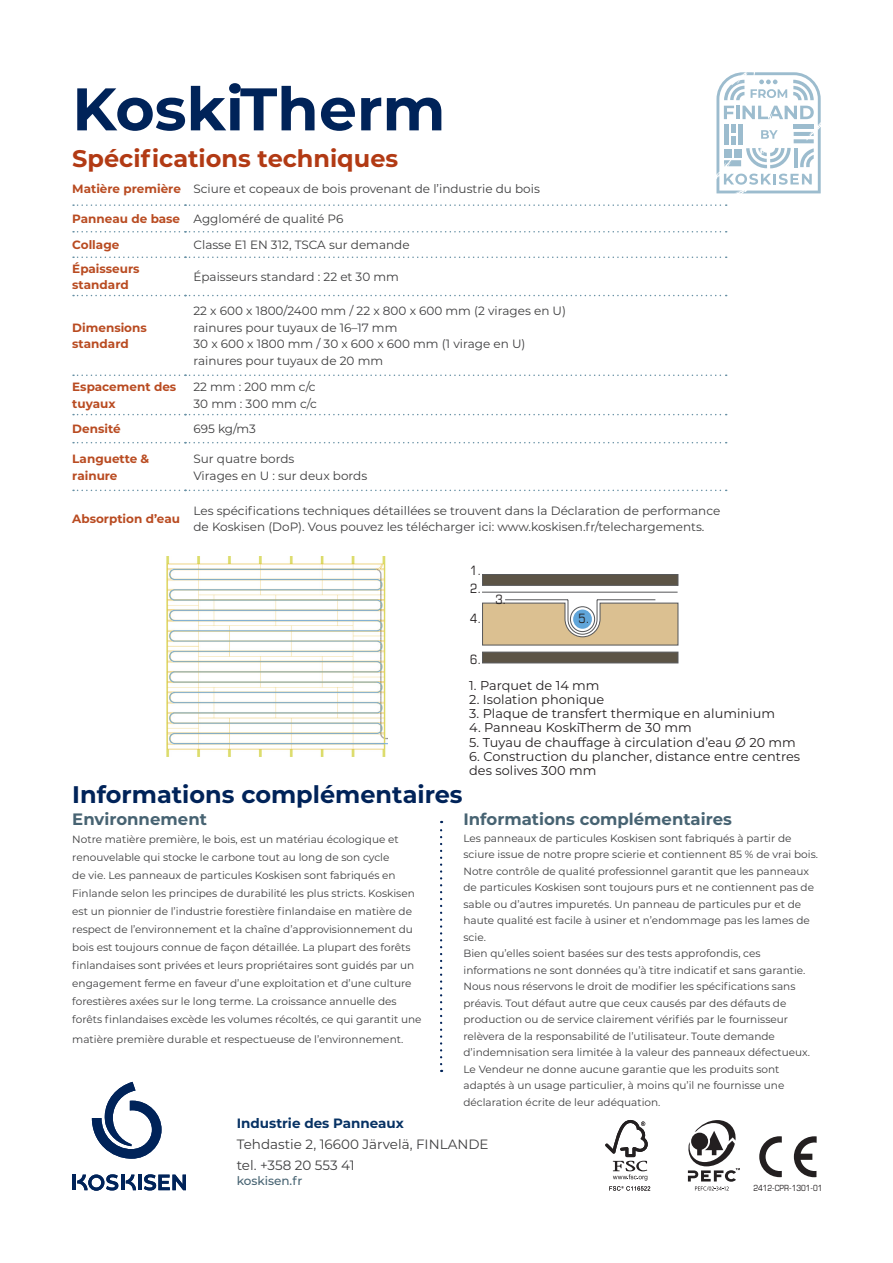
<style>
.page{position:relative;width:893px;height:1263px;background:#fff}
.page>*{position:absolute;margin:0;border:0;box-sizing:border-box;transform-origin:0 0}
.H1_back{font:700 60px "Montserrat";color:#002359}
.t1{font:700 24px "Montserrat";color:#002359}
.H3_table{font:700 24px "Montserrat";color:#b23a14}
.t2{font:700 16.5px "Montserrat";color:#476372}
.t3{font:13.5px/21px "Montserrat";color:#3e3e3f}
.t4{font:700 13.5px "Montserrat";color:#073264}
.t5{font:12.9px/14.2px "Montserrat";letter-spacing:.005em;color:#231f20}
.t6{font:condensed 12.9px "Eurostile LT Std";color:#231f20}
.base_table{font:12px/16.5px "Montserrat";color:#3e3e3f}
.H4_table{font:700 12px/16.5px "Montserrat";color:#b94b21}
.t7{font:500 12px "Montserrat";color:#476372}
.base{font:10.5px/16.5px "Montserrat";color:#3e3e3f}
.t8{font:condensed 8.4px "Eurostile LT Std";color:#231f20}
</style>
<div class="page">
<svg style="left:605px;top:1120px;width:43px;height:60px"></svg>
<svg style="left:609px;top:1186px;width:41px;height:4px"></svg>
<svg style="left:687px;top:1120px;width:53px;height:71px"></svg>
<svg style="left:794px;top:1136px;width:23px;height:41px"></svg>
<svg style="left:759px;top:1136px;width:23px;height:41px"></svg>
<hr style="left:138px;top:1174px;width:4px;height:16px;background:#002359">
<hr style="left:72px;top:1174px;width:4px;height:16px;background:#002359">
<hr style="left:121px;top:1174px;width:3px;height:16px;background:#002359">
<svg style="left:144px;top:1174px;width:42px;height:16px"></svg>
<svg style="left:77px;top:1174px;width:41px;height:17px"></svg>
<svg style="left:126px;top:1174px;width:10px;height:16px"></svg>
<svg style="left:92px;top:1082px;width:70px;height:77px"></svg>
<svg style="left:440px;top:821px;width:2px;height:243px"></svg>
<svg style="left:716px;top:72px;width:105px;height:121px"></svg>
<div style="left:482px;top:574px;width:196px;height:12px;background:#5c5446;border:1px solid #57585a"></div>
<div style="left:482px;top:652px;width:196px;height:11px;background:#5c5446;border:1px solid #57585a"></div>
<svg style="left:482px;top:599px;width:197px;height:47px"></svg>
<hr style="left:482px;top:592px;width:196px;height:1px;background:#57585a">
<div style="left:573px;top:609px;width:19px;height:20px;background:#61a6da;border-radius:50%"></div>
<img style="left:167px;top:556px;width:220px;height:201px">
<svg style="left:73px;top:204px;width:654px;height:2px"></svg>
<svg style="left:73px;top:231px;width:654px;height:1px"></svg>
<svg style="left:73px;top:256px;width:654px;height:2px"></svg>
<svg style="left:73px;top:295px;width:654px;height:1px"></svg>
<svg style="left:73px;top:374px;width:654px;height:2px"></svg>
<svg style="left:73px;top:414px;width:654px;height:1px"></svg>
<svg style="left:73px;top:442px;width:654px;height:1px"></svg>
<svg style="left:73px;top:490px;width:654px;height:1px"></svg>
<p class="H1_back" style="left:72px;top:66px;width:375px">KoskiTherm</p>
<p class="H3_table" style="left:72px;top:141px;width:327px">Spécifications techniques</p>
<p class="H4_table" style="left:72px;top:180px;width:110px">Matière première</p>
<p class="base_table" style="left:193px;top:180px;width:348px">Sciure et copeaux de bois provenant de l’industrie du bois</p>
<p class="H4_table" style="left:72px;top:210px;width:109px">Panneau de base</p>
<p class="base_table" style="left:193px;top:210px;width:152px">Aggloméré de qualité P6</p>
<p class="H4_table" style="left:72px;top:236px;width:49px">Collage</p>
<p class="base_table" style="left:193px;top:236px;width:218px">Classe E1 EN 312, TSCA sur demande</p>
<p class="H4_table" style="left:72px;top:260px;width:69px">Épaisseurs</p>
<p class="H4_table" style="left:72px;top:276px;width:58px">standard</p>
<p class="base_table" style="left:193px;top:268px;width:207px">Épaisseurs standard : 22 et 30 mm</p>
<p class="H4_table" style="left:72px;top:319px;width:76px">Dimensions</p>
<p class="H4_table" style="left:72px;top:335px;width:58px">standard</p>
<p class="base_table" style="left:193px;top:302px;width:374px">22 x 600 x 1800/2400 mm / 22 x 800 x 600 mm (2 virages en U)</p>
<p class="base_table" style="left:193px;top:319px;width:205px">rainures pour tuyaux de 16–17 mm</p>
<p class="base_table" style="left:193px;top:335px;width:334px">30 x 600 x 1800 mm / 30 x 600 x 600 mm (1 virage en U)</p>
<p class="base_table" style="left:193px;top:352px;width:191px">rainures pour tuyaux de 20 mm</p>
<p class="H4_table" style="left:72px;top:378px;width:105px">Espacement des tuyaux</p>
<p class="base_table" style="left:193px;top:378px;width:124px">22 mm : 200 mm c/c</p>
<p class="base_table" style="left:193px;top:395px;width:125px">30 mm : 300 mm c/c</p>
<p class="H4_table" style="left:72px;top:420px;width:50px">Densité</p>
<p class="base_table" style="left:193px;top:420px;width:64px">695 kg/m3</p>
<p class="H4_table" style="left:72px;top:450px;width:79px">Languette &amp; rainure</p>
<p class="base_table" style="left:193px;top:450px;width:102px">Sur quatre bords</p>
<p class="base_table" style="left:193px;top:467px;width:175px">Virages en U : sur deux bords</p>
<p class="H4_table" style="left:72px;top:510px;width:109px">Absorption d’eau</p>
<p class="base_table" style="left:193px;top:502px;width:528px">Les spécifications techniques détaillées se trouvent dans la Déclaration de performance de Koskisen (DoP). Vous pouvez les télécharger ici: www.koskisen.fr/telechargements.</p>
<p class="t6" style="left:470px;top:562px;width:12px">1.</p>
<p class="t6" style="left:470px;top:581px;width:12px">2.</p>
<p class="t6" style="left:495px;top:592px;width:12px">3.</p>
<p class="t6" style="left:470px;top:611px;width:12px">4.</p>
<p class="t6" style="left:578px;top:611px;width:12px">5.</p>
<p class="t6" style="left:470px;top:651px;width:12px">6.</p>
<p class="t5" style="left:469px;top:677px;width:132px">1. Parquet de 14 mm</p>
<p class="t5" style="left:469px;top:692px;width:137px">2. Isolation phonique</p>
<p class="t5" style="left:469px;top:706px;width:307px">3. Plaque de transfert thermique en aluminium</p>
<p class="t5" style="left:469px;top:720px;width:224px">4. Panneau KoskiTherm de 30 mm</p>
<p class="t5" style="left:469px;top:734px;width:328px">5. Tuyau de chauffage à circulation d’eau Ø 20 mm</p>
<p class="t5" style="left:469px;top:749px;width:332px">6. Construction du plancher, distance entre centres des solives 300 mm</p>
<h3 class="t1" style="left:72px;top:777px;width:392px">Informations complémentaires</h3>
<h4 class="t2" style="left:72px;top:808px;width:136px">Environnement</h4>
<p class="base" style="left:72px;top:830px;width:351px;line-height:18px">Notre matière première, le bois, est un matériau écologique et renouvelable qui stocke le carbone tout au long de son cycle<br>de vie. Les panneaux de particules Koskisen sont fabriqués en Finlande selon les principes de durabilité les plus stricts. Koskisen est un pionnier de l’industrie forestière finlandaise en matière de respect de l’environnement et la chaîne d’approvisionnement du bois est toujours connue de façon détaillée. La plupart des forêts finlandaises sont privées et leurs propriétaires sont guidés par un engagement ferme en faveur d’une exploitation et d’une culture forestières axées sur le long terme. La croissance annuelle des forêts finlandaises excède les volumes récoltés, ce qui garantit une</p>
<p class="base" style="left:72px;top:1030px;width:333px">matière première durable et respectueuse de l’environnement.</p>
<h4 class="t2" style="left:463px;top:808px;width:270px">Informations complémentaires</h4>
<p class="base" style="left:463px;top:829px;width:356px">Les panneaux de particules Koskisen sont fabriqués à partir de sciure issue de notre propre scierie et contiennent 85 % de vrai bois.<br>Notre contrôle de qualité professionnel garantit que les panneaux de particules Koskisen sont toujours purs et ne contiennent pas de sable ou d’autres impuretés. Un panneau de particules pur et de haute qualité est facile à usiner et n’endommage pas les lames de scie.</p>
<p class="base" style="left:463px;top:945px;width:348px">Bien qu’elles soient basées sur des tests approfondis, ces informations ne sont données qu’à titre indicatif et sans garantie.<br>Nous nous réservons le droit de modifier les spécifications sans préavis. Tout défaut autre que ceux causés par des défauts de production ou de service clairement vérifiés par le fournisseur relèvera de la responsabilité de l’utilisateur. Toute demande d’indemnisation sera limitée à la valeur des panneaux défectueux.<br>Le Vendeur ne donne aucune garantie que les produits sont adaptés à un usage particulier, à moins qu’il ne fournisse une déclaration écrite de leur adéquation.</p>
<p class="t4" style="left:237px;top:1113px;width:169px">Industrie des Panneaux</p>
<p class="t3" style="left:237px;top:1133px;width:253px">Tehdastie 2, 16600 Järvelä, FINLANDE tel. +358 20 553 41</p>
<p class="t7" style="left:237px;top:1172px;width:67px">koskisen.fr</p>
<p class="t8" style="left:753px;top:1182px;width:70px">2412-CPR-1301-01</p>
</div>
